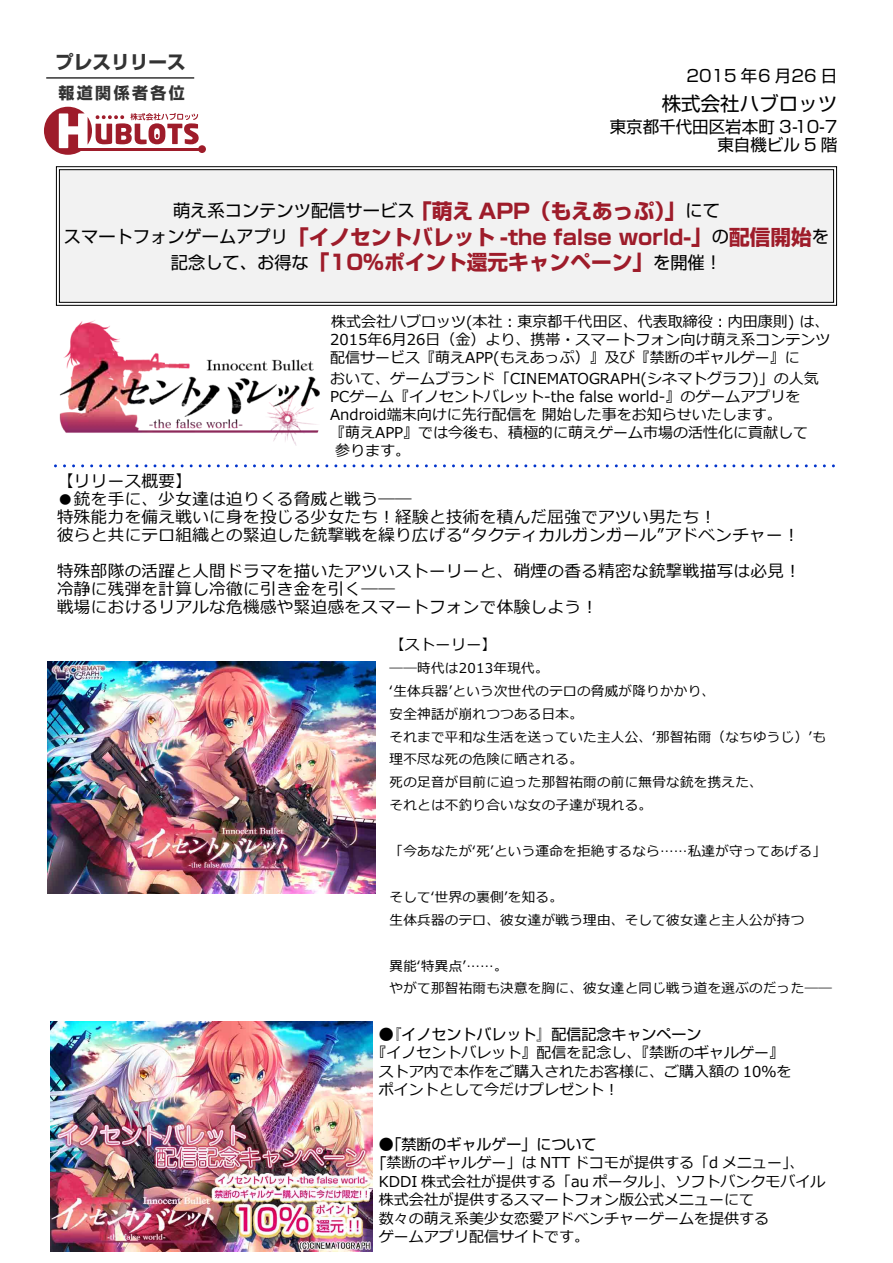
<style>
.page{position:relative;width:893px;height:1263px;background:#fff}
.page>*{position:absolute;margin:0;border:0;box-sizing:border-box;transform-origin:0 0}
.t1{font:700 20.7px/26px "Shin Go Pro";color:#9e1c2a;text-align:center}
.t2{font:19.5px "Shin Go Pro";color:#000}
.t3{font:700 18.6px "Shin Go Pro";color:#333}
.t4{font:17.25px "Shin Go Pro";color:#000}
.t5{font:16.5px/18px "Meiryo";letter-spacing:.025em;color:#000}
.t6{font:16.5px/18.3px "Shin Go Pro";color:#000;text-align:right}
.t7{font:700 16.05px "Shin Go Pro";letter-spacing:.15em;color:#333}
.t8{font:15px/18.3px "Meiryo";color:#000}
.t9{font:15px "Shin Go Pro";color:#000}
.t10{font:13.5px/23px "Meiryo";letter-spacing:.025em;color:#000}
.s1{font-weight:700;font-size:20.7px;color:#9e1c2a}
.s2{font-weight:400;font-size:17.25px;color:#000}
.s3{font-family:"Shin Go Pro"}
</style>
<div class="page">
<img style="left:59px;top:320px;width:261px;height:126px">
<svg style="left:55px;top:464px;width:780px;height:3px"></svg>
<div style="left:56px;top:166px;width:781px;height:140px;background:#fff;border:1px solid #000"></div>
<div style="left:59px;top:169px;width:775px;height:134px;background:#f2f2f2;border:1px solid #000"></div>
<hr style="left:46px;top:77px;width:148px;height:2px;background:#333">
<div style="left:198px;top:145px;width:8px;height:8px;background:#9e1c2a;border-radius:50%"></div>
<svg style="left:44px;top:107px;width:155px;height:48px"></svg>
<img style="left:50px;top:1021px;width:323px;height:230px">
<img style="left:48px;top:662px;width:328px;height:232px">
<p class="t3" style="left:55px;top:48px;width:132px">プレスリリース</p>
<p class="t7" style="left:59px;top:80px;width:128px">報道関係者各位</p>
<p class="t6" style="left:687px;top:64px;width:152px">2015 年6 月26 日</p>
<h2 class="t2" style="left:662px;top:88px;width:177px">株式会社ハブロッツ</h2>
<p class="t6" style="left:610px;top:115px;width:229px">東京都千代田区岩本町 3-10-7東自機ビル 5 階</p>
<p class="t4" style="left:173px;top:197px;width:548px">萌え系コンテンツ配信サービス<span class="s1">「萌え APP（もえあっぷ）」</span>にて</p>
<h1 class="t1" style="left:64px;top:221px;width:767px"><span class="s2">スマートフォンゲームアプリ</span>「イノセントバレット -the false world-」<span class="s2">の</span>配信開始<span class="s2">を記念して、お得な</span>「10％ポイント還元キャンペーン」<span class="s2">を開催！</span></h1>
<p class="t8" style="left:330px;top:313px;width:502px;text-align:justify">株式会社ハブロッツ(本社：東京都千代田区、代表取締役：内田康則) は、2015年6月26日（金）より、携帯・スマートフォン向け萌え系コンテンツ配信サービス『萌えAPP(もえあっぷ）』及び『禁断のギャルゲー』に</p>
<p class="t8" style="left:330px;top:370px;width:490px">おいて、ゲームブランド「CINEMATOGRAPH(シネマトグラフ)」の人気</p>
<p class="t8" style="left:330px;top:388px;width:472px">PCゲーム『イノセントバレット-the false world-』のゲームアプリを</p>
<p class="t8" style="left:330px;top:406px;width:453px">Android端末向けに先行配信を 開始した事をお知らせいたします。</p>
<p class="t8" style="left:330px;top:424px;width:480px">『萌えAPP』では今後も、積極的に萌えゲーム市場の活性化に貢献して</p>
<p class="t8" style="left:335px;top:442px;width:76px">参ります。</p>
<p class="t5" style="left:57px;top:473px;width:136px">【リリース概要】</p>
<p class="t5" style="left:57px;top:491px;width:744px">●銃を手に、少女達は迫りくる脅威と戦う――<br>特殊能力を備え戦いに身を投じる少女たち！経験と技術を積んだ屈強でアツい男たち！<br>彼らと共にテロ組織との緊迫した銃撃戦を繰り広げる“タクティカルガンガール”アドベンチャー！</p>
<p class="t5" style="left:57px;top:563px;width:745px">特殊部隊の活躍と人間ドラマを描いたアツいストーリーと、硝煙の香る精密な銃撃戦描写は必見！冷静に残弾を計算し冷徹に引き金を引く――<br>戦場におけるリアルな危機感や緊迫感をスマートフォンで体験しよう！</p>
<p class="t8" style="left:389px;top:636px;width:109px">【ストーリー】</p>
<p class="t10" style="left:389px;top:657px;width:438px">――時代は2013年現代。<br>ʻ生体兵器ʼという次世代のテロの脅威が降りかかり、<br>安全神話が崩れつつある日本。<br>それまで平和な生活を送っていた主人公、ʻ那智祐爾（なちゆうじ）ʼも理不尽な死の危険に晒される。<br>死の足音が目前に迫った那智祐爾の前に無骨な銃を携えた、<br>それとは不釣り合いな女の子達が現れる。</p>
<p class="t10" style="left:389px;top:840px;width:438px">「今あなたがʻ死ʼという運命を拒絶するなら……私達が守ってあげる」</p>
<p class="t10" style="left:389px;top:886px;width:416px">そしてʻ世界の裏側ʼを知る。<br>生体兵器のテロ、彼女達が戦う理由、そして彼女達と主人公が持つ</p>
<p class="t10" style="left:389px;top:955px;width:444px">異能ʻ特異点ʼ……。<br>やがて那智祐爾も決意を胸に、彼女達と同じ戦う道を選ぶのだった――</p>
<p class="t9" style="left:379px;top:1022px;width:324px">●『イノセントバレット』配信記念キャンペーン</p>
<p class="t8" style="left:379px;top:1044px;width:414px;text-indent:-8px">『イノセントバレット』配信を記念し、『禁断のギャルゲー』ストア内で本作をご購入されたお客様に、ご購入額の 10％をポイントとして今だけプレゼント！</p>
<p class="t9" style="left:379px;top:1132px;width:219px">●「禁断のギャルゲー」について</p>
<p class="t8" style="left:379px;top:1155px;width:448px;text-indent:-8px"><span class="s3">「</span>禁断のギャルゲー」は NTT ドコモが提供する「d メニュー」、<br>KDDI 株式会社が提供する「au ポータル」、ソフトバンクモバイル株式会社が提供するスマートフォン版公式メニューにて<br>数々の萌え系美少女恋愛アドベンチャーゲームを提供する<br>ゲームアプリ配信サイトです。</p>
</div>
